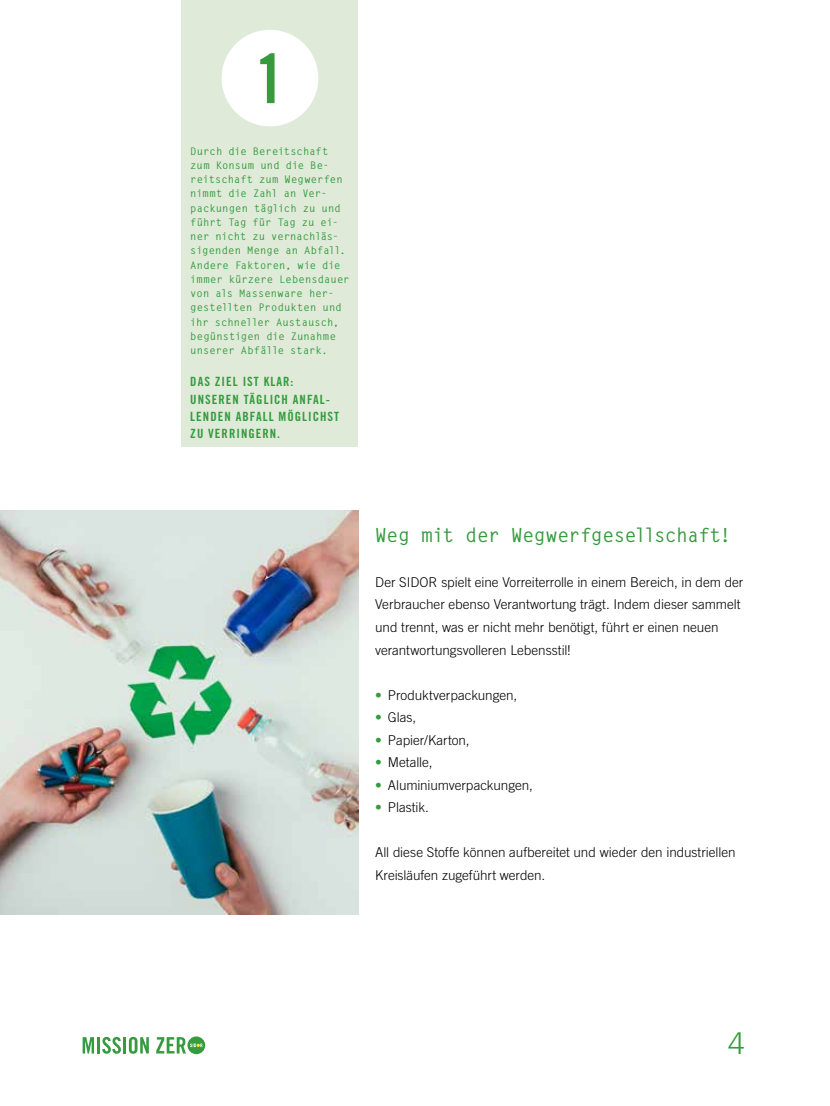
<style>
.page{position:relative;width:830px;height:1106px;background:#fff}
.page>*{position:absolute;margin:0;border:0;box-sizing:border-box;transform-origin:0 0}
.t1{font:68.1px "Trade Gothic LT Std Bd Cn 20";color:#359b3e}
.t2{font:300 30px "Trade Gothic LT Std";color:#359b3e}
.t3{font:700 19.5px "Letter Gothic Std";letter-spacing:-.02em;color:#359b3e}
.t4{font:300 13.5px/22.5px "Trade Gothic LT Std";letter-spacing:-.005em;color:#000}
.t5{font:12.75px/17.2px "Trade Gothic LT Std Bd Cn 20";letter-spacing:.08em;color:#359b3e}
.t6{font:700 10.5px/14.2px "Letter Gothic Std";letter-spacing:.005em;color:#359b3e}
.s1{color:#359b3e}
</style>
<div class="page">
<svg style="left:129px;top:1036px;width:20px;height:17px"></svg>
<hr style="left:97px;top:1037px;width:3px;height:16px;background:#359b3e">
<svg style="left:83px;top:1037px;width:11px;height:16px"></svg>
<svg style="left:102px;top:1036px;width:19px;height:17px"></svg>
<hr style="left:123px;top:1037px;width:3px;height:16px;background:#359b3e">
<div style="left:187px;top:1036px;width:18px;height:18px;background:#359b3e;border-radius:50%"></div>
<svg style="left:156px;top:1037px;width:47px;height:16px"></svg>
<div style="left:182px;top:0;width:176px;height:446px;background:#e0ead9"></div>
<div style="left:221px;top:30px;width:97px;height:96px;background:#fff;border-radius:50%"></div>
<img style="left:0;top:510px;width:358px;height:404px">
<h1 class="t1" style="left:255px;top:37px;width:32px">1</h1>
<p class="t6" style="left:190px;top:144px;width:161px">Durch die Bereitschaft zum Konsum und die Be&shy;reitschaft zum Wegwerfen nimmt die Zahl an Ver&shy;packungen täglich zu und führt Tag für Tag zu ei&shy;ner nicht zu vernachläs&shy;sigenden Menge an Abfall.<br>Andere Faktoren, wie die immer kürzere Lebensdauer von als Massenware her&shy;gestellten Produkten und ihr schneller Austausch, begünstigen die Zunahme unserer Abfälle stark.</p>
<p class="t5" style="left:190px;top:373px;width:150px">DAS ZIEL IST KLAR:<br>UNSEREN TÄGLICH ANFAL-<br>LENDEN ABFALL MÖGLICHST<br>ZU VERRINGERN.</p>
<h3 class="t3" style="left:375px;top:523px;width:357px">Weg mit der Wegwerfgesellschaft!</h3>
<p class="t4" style="left:375px;top:570px;width:369px">Der SIDOR spielt eine Vorreiterrolle in einem Bereich, in dem der Verbraucher ebenso Verantwortung trägt. Indem dieser sammelt und trennt, was er nicht mehr benötigt, führt er einen neuen verantwortungsvolleren Lebensstil!</p>
<p class="t4" style="left:375px;top:683px;width:143px"><span class="s1">•</span> Produktverpackungen,</p>
<p class="t4" style="left:375px;top:706px;width:43px"><span class="s1">•</span> Glas,</p>
<p class="t4" style="left:375px;top:728px;width:96px"><span class="s1">•</span> Papier/Karton,</p>
<p class="t4" style="left:375px;top:751px;width:59px"><span class="s1">•</span> Metalle,</p>
<p class="t4" style="left:375px;top:773px;width:159px"><span class="s1">•</span> Aluminiumverpackungen,</p>
<p class="t4" style="left:375px;top:796px;width:55px"><span class="s1">•</span> Plastik.</p>
<p class="t4" style="left:375px;top:841px;width:362px">All diese Stoffe können aufbereitet und wieder den industriellen<br>Kreisläufen zugeführt werden.</p>
<h2 class="t2" style="left:727px;top:1025px;width:18px">4</h2>
</div>
